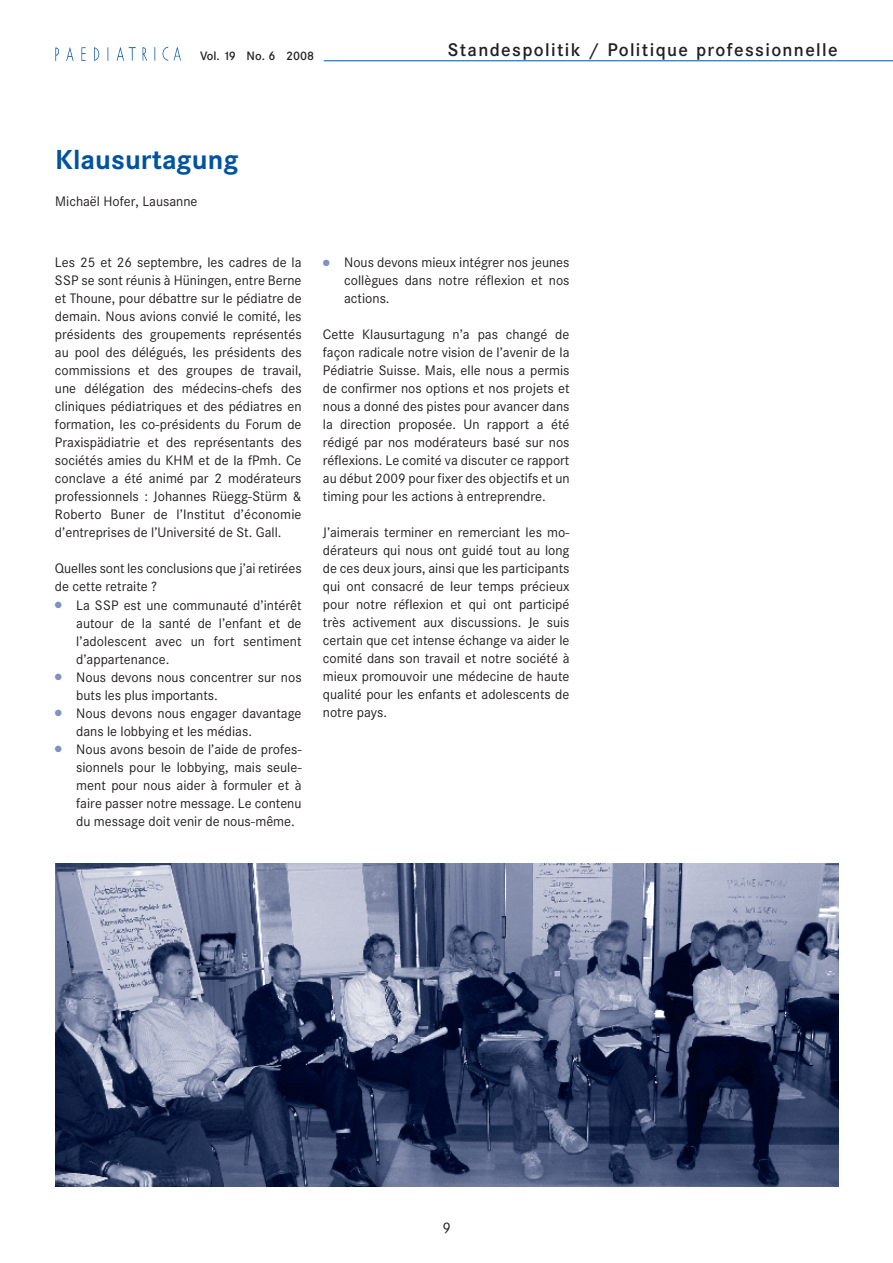
<style>
.page{position:relative;width:893px;height:1263px;background:#fff}
.page>*{position:absolute;margin:0;border:0;box-sizing:border-box;transform-origin:0 0}
.t1{font:700 27px "Corporate SBQ";color:#0153a0}
.t2{font:500 18px "Corporate SBQ";letter-spacing:.075em;color:#231f20}
.t3{font:15px "Corporate SBQ";color:#231f20}
.t4{font:13.5px/18px "Corporate SBQ";color:#231f20;text-align:justify}
.t5{font:500 12px "Corporate SBQ";color:#231f20}
.s1{color:#7e92c6}
</style>
<div class="page">
<img style="left:55px;top:47px;width:126px;height:14px">
<hr style="left:324px;top:60px;width:569px;height:1px;background:#0153a0">
<img style="left:55px;top:864px;width:783px;height:322px">
<p class="t5" style="left:200px;top:49px;width:116px">Vol. 19 No. 6 2008</p>
<h2 class="t2" style="left:448px;top:38px;width:391px">Standespolitik / Politique professionnelle</h2>
<h1 class="t1" style="left:55px;top:144px;width:185px">Klausurtagung</h1>
<p class="t4" style="left:55px;top:192px;width:144px">Michaël Hofer, Lausanne</p>
<p class="t4" style="left:55px;top:254px;width:248px">Les 25 et 26 septembre, les cadres de la SSP se sont réunis à Hüningen, entre Berne et Thoune, pour débattre sur le pédiatre de demain. Nous avions convié le comité, les présidents des groupements représentés au pool des délégués, les présidents des commissions et des groupes de travail, une délégation des médecins-chefs des cliniques pédiatriques et des pédiatres en formation, les co-présidents du Forum de Praxispädiatrie et des représentants des sociétés amies du KHM et de la fPmh. Ce conclave a été animé par 2 modérateurs professionnels : Johannes Rüegg-Stürm &amp; Roberto Buner de l’Institut d’économie d’entreprises de l’Université de St. Gall.</p>
<p class="t4" style="left:55px;top:560px;width:248px">Quelles sont les conclusions que j’ai retirées de cette retraite ?</p>
<p class="t4" style="left:76px;top:596px;width:227px;text-indent:-21px"><span class="s1">●</span> La SSP est une communauté d’intérêt autour de la santé de l’enfant et de l’adolescent avec un fort sentiment d’appartenance.</p>
<p class="t4" style="left:76px;top:668px;width:227px;text-indent:-21px"><span class="s1">●</span> Nous devons nous concentrer sur nos buts les plus importants.</p>
<p class="t4" style="left:76px;top:704px;width:227px;text-indent:-21px"><span class="s1">●</span> Nous devons nous engager davantage dans le lobbying et les médias.</p>
<p class="t4" style="left:76px;top:740px;width:227px;text-indent:-21px"><span class="s1">●</span> Nous avons besoin de l’aide de profes&shy;sionnels pour le lobbying, mais seule&shy;ment pour nous aider à formuler et à faire passer notre message. Le contenu du message doit venir de nous-même.</p>
<p class="t4" style="left:344px;top:254px;width:227px;text-indent:-21px"><span class="s1">●</span> Nous devons mieux intégrer nos jeunes collègues dans notre réflexion et nos actions.</p>
<p class="t4" style="left:323px;top:326px;width:248px">Cette Klausurtagung n’a pas changé de façon radicale notre vision de l’avenir de la Pédiatrie Suisse. Mais, elle nous a permis de confirmer nos options et nos projets et nous a donné des pistes pour avancer dans la direction proposée. Un rapport a été rédigé par nos modérateurs basé sur nos réflexions. Le comité va discuter ce rapport au début 2009 pour fixer des objectifs et un timing pour les actions à entreprendre.</p>
<p class="t4" style="left:323px;top:524px;width:248px">J’aimerais terminer en remerciant les mo&shy;dérateurs qui nous ont guidé tout au long de ces deux jours, ainsi que les participants qui ont consacré de leur temps précieux pour notre réflexion et qui ont participé très activement aux discussions. Je suis certain que cet intense échange va aider le comité dans son travail et notre société à mieux promouvoir une médecine de haute qualité pour les enfants et adolescents de notre pays.</p>
<p class="t3" style="left:443px;top:1219px;width:10px">9</p>
</div>
